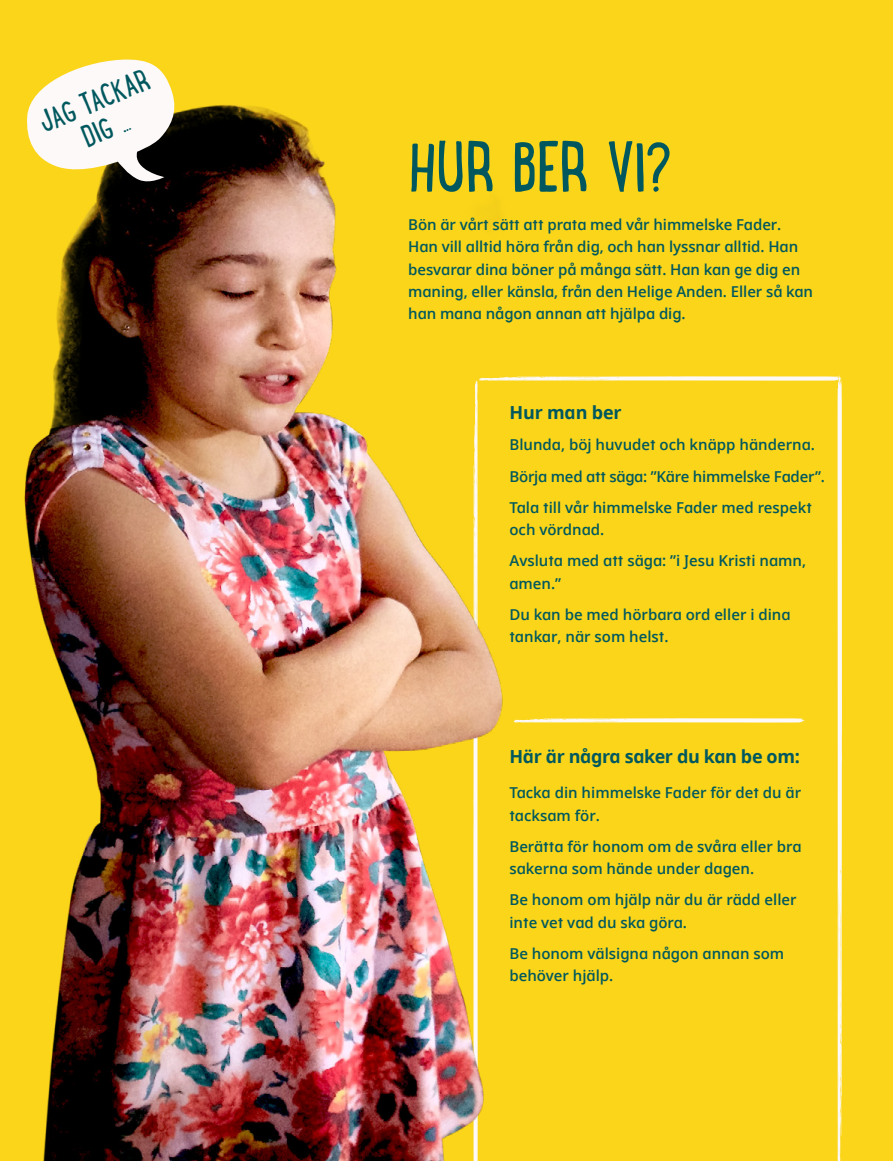
<style>
.page{position:relative;width:893px;height:1161px;background:#fad51a}
.page>*{position:absolute;margin:0;border:0;box-sizing:border-box;transform-origin:0 0}
.h1_lunchbox{font:75px "Lunch Box";letter-spacing:-.02em;color:#00585e}
.p3_label_Lunchbox{font:33px/30px "Lunch Box";color:#00585e;text-align:center}
.h2_-bottom_title{font:700 18px "Dots Solidlds Lat";letter-spacing:-.02em;color:#00585e}
.p1_decimal-1{font:600 15px/22.5px "Dots Solidlds Lat";color:#00585e}
</style>
<div class="page">
<svg style="left:517px;top:375px;width:325px;height:786px"></svg>
<img style="left:24px;top:105px;width:493px;height:1056px">
<svg style="left:25px;top:59px;width:153px;height:125px"></svg>
<p class="p3_label_Lunchbox" style="left:34px;top:108px;width:119px;rotate:-23deg">JAG TACKAR<br>DIG …</p>
<p class="h1_lunchbox" style="left:408px;top:115px;width:266px">HUR BER VI?</p>
<p class="p1_decimal-1" style="left:408px;top:214px;width:406px">Bön är vårt sätt att prata med vår himmelske Fader.<br>Han vill alltid höra från dig, och han lyssnar alltid. Han besvarar dina böner på många sätt. Han kan ge dig en maning, eller känsla, från den Helige Anden. Eller så kan han mana någon annan att hjälpa dig.</p>
<p class="h2_-bottom_title" style="left:509px;top:399px;width:114px">Hur man ber</p>
<p class="p1_decimal-1" style="left:509px;top:434px;width:307px">Blunda, böj huvudet och knäpp händerna.</p>
<p class="p1_decimal-1" style="left:509px;top:465px;width:317px">Börja med att säga: ”Käre himmelske Fader”.</p>
<p class="p1_decimal-1" style="left:509px;top:496px;width:304px">Tala till vår himmelske Fader med respekt och vördnad.</p>
<p class="p1_decimal-1" style="left:509px;top:549px;width:298px">Avsluta med att säga: ”i Jesu Kristi namn, amen.”</p>
<p class="p1_decimal-1" style="left:509px;top:603px;width:283px">Du kan be med hörbara ord eller i dina tankar, när som helst.</p>
<p class="h2_-bottom_title" style="left:509px;top:743px;width:292px">Här är några saker du kan be om:</p>
<p class="p1_decimal-1" style="left:509px;top:782px;width:293px">Tacka din himmelske Fader för det du är tacksam för.</p>
<p class="p1_decimal-1" style="left:509px;top:835px;width:294px">Berätta för honom om de svåra eller bra sakerna som hände under dagen.</p>
<p class="p1_decimal-1" style="left:509px;top:889px;width:289px">Be honom om hjälp när du är rädd eller inte vet vad du ska göra.</p>
<p class="p1_decimal-1" style="left:509px;top:942px;width:276px">Be honom välsigna någon annan som behöver hjälp.</p>
</div>
